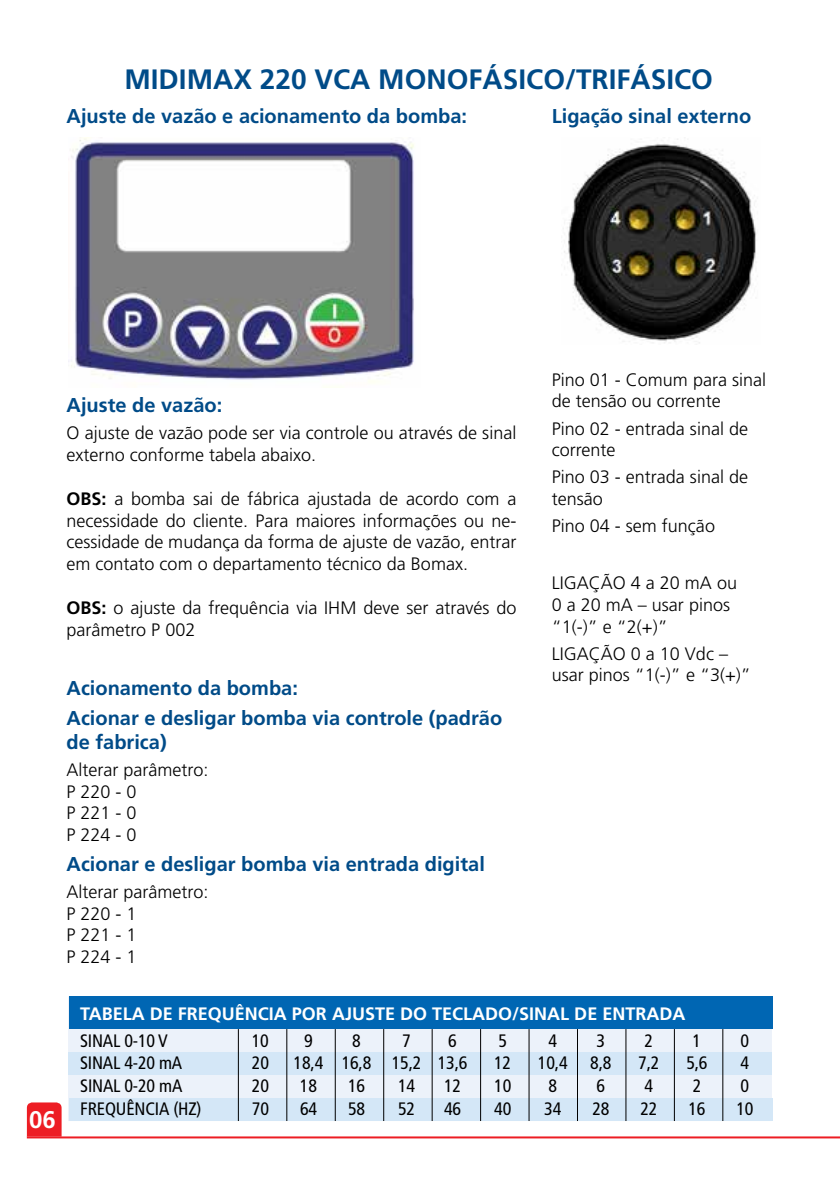
<style>
.page{position:relative;width:840px;height:1191px;background:#fff}
.page>*{position:absolute;margin:0;border:0;box-sizing:border-box;transform-origin:0 0}
.t1{font:700 28px "Frutiger";color:#004b88}
.t2{font:700 24px "Frutiger";color:#fff}
.t3{font:700 20px/29.6px "Frutiger";color:#004b88}
.t4{font:300 18px/21.6px "Frutiger";color:#000}
.t5{font:condensed 18px "Frutiger";letter-spacing:-.01em;color:#000}
.t6{font:700 18px "Frutiger";color:#fff}
.s1{font-weight:700}
</style>
<div class="page">
<svg style="left:27px;top:1102px;width:35px;height:34px"></svg>
<hr style="left:27px;top:1136px;width:812px;height:2px;background:#ed1d24">
<div style="left:68px;top:996px;width:703px;height:125px;background:#ecf2fa;border:1px solid #ecf2fa"></div>
<div style="left:68px;top:1052px;width:703px;height:22px;background:#d4e7f7"></div>
<div style="left:69px;top:1097px;width:703px;height:23px;background:#d4e7f7"></div>
<div style="left:69px;top:996px;width:703px;height:33px;background:#0066b3"></div>
<hr style="left:238px;top:1029px;width:1px;height:92px;background:#000">
<hr style="left:286px;top:1029px;width:1px;height:92px;background:#000">
<hr style="left:335px;top:1029px;width:1px;height:92px;background:#000">
<hr style="left:383px;top:1029px;width:1px;height:92px;background:#000">
<hr style="left:431px;top:1029px;width:1px;height:92px;background:#000">
<hr style="left:480px;top:1029px;width:1px;height:92px;background:#000">
<hr style="left:528px;top:1029px;width:1px;height:92px;background:#000">
<hr style="left:577px;top:1029px;width:1px;height:92px;background:#000">
<hr style="left:722px;top:1029px;width:1px;height:92px;background:#000">
<hr style="left:625px;top:1029px;width:1px;height:92px;background:#000">
<hr style="left:673px;top:1029px;width:1px;height:92px;background:#000">
<img style="left:563px;top:139px;width:195px;height:204px">
<img style="left:68px;top:138px;width:346px;height:245px">
<h1 class="t1" style="left:124px;top:63px;width:590px">MIDIMAX 220 VCA MONOFÁSICO/TRIFÁSICO</h1>
<p class="t3" style="left:66px;top:102px;width:402px">Ajuste de vazão e acionamento da bomba:</p>
<p class="t3" style="left:551px;top:102px;width:201px">Ligação sinal externo</p>
<p class="t3" style="left:66px;top:390px;width:157px">Ajuste de vazão:</p>
<p class="t4" style="left:66px;top:422px;width:451px">O ajuste de vazão pode ser via controle ou através de sinal externo conforme tabela abaixo.</p>
<p class="t4" style="left:66px;top:488px;width:451px;text-align:justify"><span class="s1">OBS:</span> a bomba sai de fábrica ajustada de acordo com a necessidade do cliente. Para maiores informações ou ne&shy;cessidade de mudança da forma de ajuste de vazão, entrar em contato com o departamento técnico da Bomax.</p>
<p class="t4" style="left:66px;top:597px;width:451px"><span class="s1">OBS:</span> o ajuste da frequência via IHM deve ser através do parâmetro P 002</p>
<p class="t3" style="left:66px;top:673px;width:437px">Acionamento da bomba:<br>Acionar e desligar bomba via controle (padrão</p>
<p class="t3" style="left:66px;top:727px;width:102px">de fabrica)</p>
<p class="t4" style="left:66px;top:759px;width:143px">Alterar parâmetro:<br>P 220 - 0<br>P 221 - 0<br>P 224 - 0</p>
<p class="t3" style="left:66px;top:849px;width:419px">Acionar e desligar bomba via entrada digital</p>
<p class="t4" style="left:66px;top:881px;width:143px">Alterar parâmetro:<br>P 220 - 1<br>P 221 - 1<br>P 224 - 1</p>
<p class="t4" style="left:551px;top:369px;width:216px">Pino 01 - Comum para sinal de tensão ou corrente</p>
<p class="t4" style="left:551px;top:418px;width:198px">Pino 02 - entrada sinal de corrente</p>
<p class="t4" style="left:551px;top:467px;width:198px">Pino 03 - entrada sinal de tensão</p>
<p class="t4" style="left:551px;top:515px;width:165px">Pino 04 - sem função</p>
<p class="t4" style="left:551px;top:572px;width:187px">LIGAÇÃO 4 a 20 mA ou<br>0 a 20 mA – usar pinos “1(-)” e “2(+)”</p>
<p class="t4" style="left:551px;top:643px;width:200px">LIGAÇÃO 0 a 10 Vdc – usar pinos “1(-)” e “3(+)”</p>
<h2 class="t2" style="left:29px;top:1105px;width:28px">06</h2>
<p class="t6" style="left:80px;top:1003px;width:606px">TABELA DE FREQUÊNCIA POR AJUSTE DO TECLADO/SINAL DE ENTRADA</p>
<p class="t5" style="left:80px;top:1029px;width:89px">SINAL 0-10 V</p>
<p class="t5" style="left:252px;top:1029px;width:19px">10</p>
<p class="t5" style="left:304px;top:1029px;width:10px">9</p>
<p class="t5" style="left:352px;top:1029px;width:10px">8</p>
<p class="t5" style="left:402px;top:1029px;width:10px">7</p>
<p class="t5" style="left:448px;top:1029px;width:10px">6</p>
<p class="t5" style="left:498px;top:1029px;width:10px">5</p>
<p class="t5" style="left:548px;top:1029px;width:10px">4</p>
<p class="t5" style="left:596px;top:1029px;width:10px">3</p>
<p class="t5" style="left:644px;top:1029px;width:10px">2</p>
<p class="t5" style="left:692px;top:1029px;width:10px">1</p>
<p class="t5" style="left:740px;top:1029px;width:10px">0</p>
<p class="t5" style="left:80px;top:1052px;width:104px">SINAL 4-20 mA</p>
<p class="t5" style="left:252px;top:1052px;width:19px">20</p>
<p class="t5" style="left:293px;top:1052px;width:175px">18,4 16,8 15,2 13,6</p>
<p class="t5" style="left:494px;top:1052px;width:19px">12</p>
<p class="t5" style="left:537px;top:1052px;width:31px">10,4</p>
<p class="t5" style="left:590px;top:1052px;width:23px">8,8</p>
<p class="t5" style="left:638px;top:1052px;width:23px">7,2</p>
<p class="t5" style="left:686px;top:1052px;width:23px">5,6</p>
<p class="t5" style="left:740px;top:1052px;width:10px">4</p>
<p class="t5" style="left:80px;top:1075px;width:104px">SINAL 0-20 mA</p>
<p class="t5" style="left:252px;top:1075px;width:19px">20</p>
<p class="t5" style="left:300px;top:1075px;width:19px">18</p>
<p class="t5" style="left:348px;top:1075px;width:19px">16</p>
<p class="t5" style="left:398px;top:1075px;width:19px">14</p>
<p class="t5" style="left:444px;top:1075px;width:19px">12</p>
<p class="t5" style="left:494px;top:1075px;width:19px">10</p>
<p class="t5" style="left:548px;top:1075px;width:10px">8</p>
<p class="t5" style="left:596px;top:1075px;width:10px">6</p>
<p class="t5" style="left:644px;top:1075px;width:10px">4</p>
<p class="t5" style="left:692px;top:1075px;width:10px">2</p>
<p class="t5" style="left:740px;top:1075px;width:10px">0</p>
<p class="t5" style="left:80px;top:1098px;width:123px">FREQUÊNCIA (HZ)</p>
<p class="t5" style="left:252px;top:1098px;width:19px">70</p>
<p class="t5" style="left:300px;top:1098px;width:19px">64</p>
<p class="t5" style="left:348px;top:1098px;width:19px">58</p>
<p class="t5" style="left:398px;top:1098px;width:19px">52</p>
<p class="t5" style="left:444px;top:1098px;width:19px">46</p>
<p class="t5" style="left:494px;top:1098px;width:19px">40</p>
<p class="t5" style="left:544px;top:1098px;width:19px">34</p>
<p class="t5" style="left:592px;top:1098px;width:19px">28</p>
<p class="t5" style="left:640px;top:1098px;width:19px">22</p>
<p class="t5" style="left:688px;top:1098px;width:19px">16</p>
<p class="t5" style="left:736px;top:1098px;width:19px">10</p>
</div>
